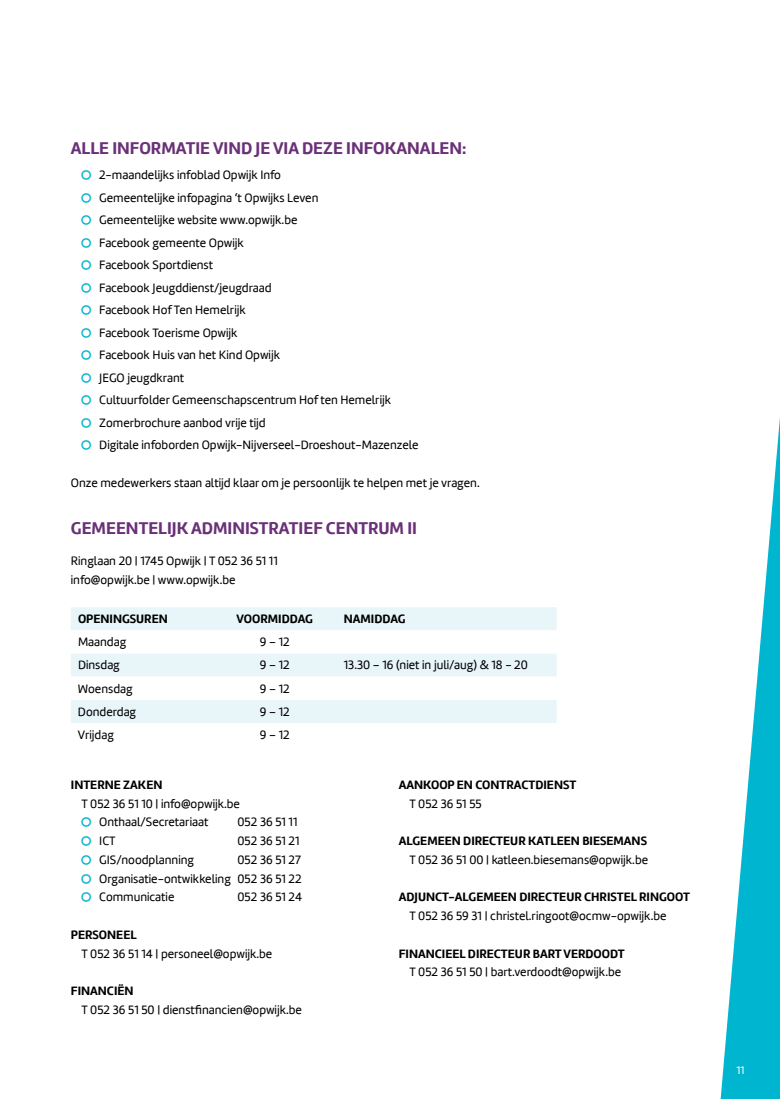
<style>
.page{position:relative;width:780px;height:1099px;background:#fff}
.page>*{position:absolute;margin:0;border:0;box-sizing:border-box;transform-origin:0 0}
.t1{font:700 17.5px "Marine";color:#693177}
.t2{font:12.5px/22.5px "Marine";color:#000}
.t3{font:700 12.5px "Marine";color:#000}
.t4{font:11.25px "Marine";color:#fff}
</style>
<div class="page">
<svg style="left:720px;top:418px;width:60px;height:680px"></svg>
<div style="left:71px;top:607px;width:485px;height:23px;background:#e8f5f9"></div>
<svg style="left:71px;top:654px;width:485px;height:69px;fill:#e8f5f9"></svg>
<h1 class="t1" style="left:71px;top:137px;width:397px">ALLE INFORMATIE VIND JE VIA DEZE INFOKANALEN:</h1>
<p class="t2" style="left:99px;top:164px;width:321px">2-maandelijks infoblad Opwijk Info<br>Gemeentelijke infopagina ‘t Opwijks Leven<br>Gemeentelijke website www.opwijk.be<br>Facebook gemeente Opwijk<br>Facebook Sportdienst<br>Facebook Jeugddienst/jeugdraad<br>Facebook Hof Ten Hemelrijk<br>Facebook Toerisme Opwijk<br>Facebook Huis van het Kind Opwijk<br>JEGO jeugdkrant<br>Cultuurfolder Gemeenschapscentrum Hof ten Hemelrijk Zomerbrochure aanbod vrije tijd<br>Digitale infoborden Opwijk-Nijverseel-Droeshout-Mazenzele</p>
<p class="t2" style="left:71px;top:471px;width:410px">Onze medewerkers staan altijd klaar om je persoonlijk te helpen met je vragen.</p>
<h1 class="t1" style="left:71px;top:516px;width:347px">GEMEENTELIJK ADMINISTRATIEF CENTRUM II</h1>
<p class="t2" style="left:71px;top:552px;width:208px;line-height:18.8px">Ringlaan 20 | 1745 Opwijk | T 052 36 51 11 info@opwijk.be | www.opwijk.be</p>
<p class="t3" style="left:78px;top:611px;width:91px">OPENINGSUREN</p>
<p class="t3" style="left:236px;top:611px;width:78px">VOORMIDDAG</p>
<p class="t3" style="left:344px;top:611px;width:63px">NAMIDDAG</p>
<p class="t2" style="left:78px;top:631px;width:50px">Maandag</p>
<p class="t2" style="left:260px;top:631px;width:31px">9 – 12</p>
<p class="t2" style="left:78px;top:654px;width:43px">Dinsdag</p>
<p class="t2" style="left:260px;top:654px;width:31px">9 – 12</p>
<p class="t2" style="left:344px;top:654px;width:185px">13.30 – 16 (niet in juli/aug) &amp; 18 - 20</p>
<p class="t2" style="left:78px;top:677px;width:56px">Woensdag</p>
<p class="t2" style="left:260px;top:677px;width:31px">9 – 12</p>
<p class="t2" style="left:78px;top:700px;width:60px">Donderdag</p>
<p class="t2" style="left:260px;top:700px;width:31px">9 – 12</p>
<p class="t2" style="left:78px;top:723px;width:37px">Vrijdag</p>
<p class="t2" style="left:260px;top:723px;width:31px">9 – 12</p>
<p class="t3" style="left:71px;top:776px;width:93px">INTERNE ZAKEN</p>
<p class="t2" style="left:99px;top:794px;width:142px;line-height:18.8px;text-indent:-18px">T 052 36 51 10 | info@opwijk.be<br>Onthaal/Secretariaat</p>
<p class="t3" style="left:399px;top:776px;width:179px">AANKOOP EN CONTRACTDIENST</p>
<p class="t2" style="left:409px;top:792px;width:74px">T 052 36 51 55</p>
<p class="t3" style="left:399px;top:832px;width:250px">ALGEMEEN DIRECTEUR KATLEEN BIESEMANS</p>
<p class="t2" style="left:409px;top:848px;width:240px">T 052 36 51 00 | katleen.biesemans@opwijk.be</p>
<p class="t3" style="left:399px;top:889px;width:293px">ADJUNCT-ALGEMEEN DIRECTEUR CHRISTEL RINGOOT</p>
<p class="t2" style="left:409px;top:904px;width:258px">T 052 36 59 31 | christel.ringoot@ocmw-opwijk.be</p>
<p class="t3" style="left:399px;top:945px;width:227px">FINANCIEEL DIRECTEUR BART VERDOODT</p>
<p class="t2" style="left:409px;top:961px;width:213px">T 052 36 51 50 | bart.verdoodt@opwijk.be</p>
<p class="t2" style="left:237px;top:811px;width:61px">052 36 51 11</p>
<p class="t2" style="left:99px;top:829px;width:18px">ICT</p>
<p class="t2" style="left:237px;top:829px;width:64px">052 36 51 21</p>
<p class="t2" style="left:99px;top:848px;width:96px">GIS/noodplanning</p>
<p class="t2" style="left:99px;top:850px;width:204px;line-height:18.8px;text-align:justify;text-indent:138px">052 36 51 27<br>Organisatie-ontwikkeling 052 36 51 22<br>Communicatie</p>
<p class="t2" style="left:237px;top:886px;width:66px">052 36 51 24</p>
<p class="t3" style="left:71px;top:926px;width:67px">PERSONEEL</p>
<p class="t2" style="left:81px;top:942px;width:192px">T 052 36 51 14 | personeel@opwijk.be</p>
<p class="t3" style="left:71px;top:982px;width:64px">FINANCIËN</p>
<p class="t2" style="left:81px;top:998px;width:222px">T 052 36 51 50 | dienstfinancien@opwijk.be</p>
<p class="t4" style="left:736px;top:1063px;width:9px">11</p>
</div>
